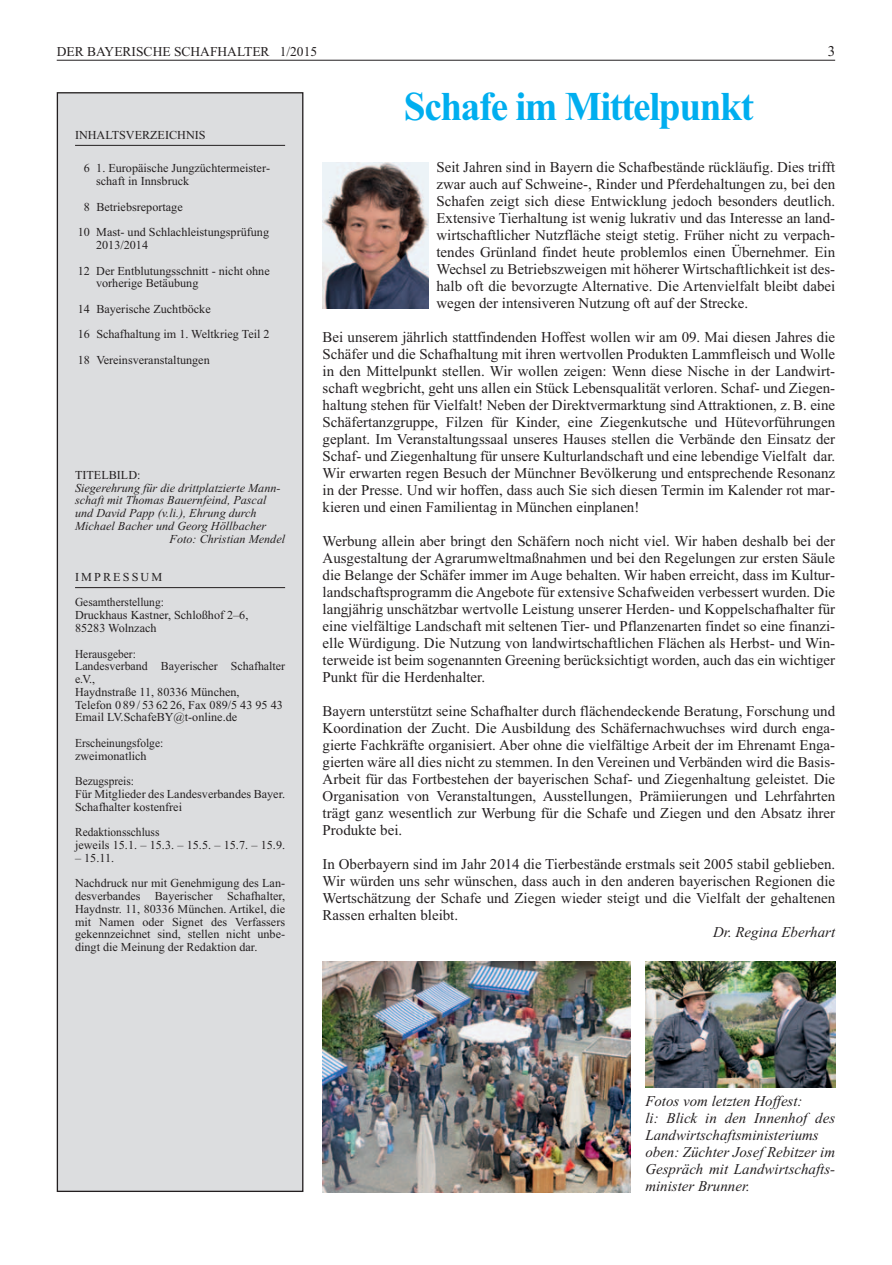
<style>
.page{position:relative;width:892px;height:1265px;background:#fff}
.page>*{position:absolute;margin:0;border:0;box-sizing:border-box;transform-origin:0 0}
.t1{font:700 40.8px "Times New Roman";letter-spacing:-.035em;color:#00aeef;scale:.96 1}
.t2{font:14.85px/17px "Times";color:#231f20;text-align:justify}
.t3{font:italic 14.85px/17px "Times New Roman";color:#231f20}
.t4{font:13.5px "Times";color:#231f20}
.t5{font:12.15px/25.5px "Times";color:#231f20}
.t6{font:12.15px/12.8px "Times";color:#231f20;scale:.94 1}
.t7{font:italic 12.15px "Times New Roman";color:#231f20}
</style>
<div class="page">
<hr style="left:57px;top:60px;width:778px;height:1px;background:#231f20">
<div style="left:57px;top:93px;width:246px;height:1098px;background:#dcdddf"></div>
<hr style="left:75px;top:145px;width:210px;height:1px;background:#231f20">
<hr style="left:75px;top:587px;width:210px;height:1px;background:#231f20">
<img style="left:322px;top:162px;width:107px;height:146px">
<img style="left:322px;top:961px;width:308px;height:230px">
<img style="left:645px;top:961px;width:190px;height:125px">
<p class="t4" style="left:57px;top:46px;width:262px">DER BAYERISCHE SCHAFHALTER 1/2015</p>
<p class="t2" style="left:827px;top:44px;width:9px">3</p>
<p class="t5" style="left:75px;top:123px;width:132px">INHALTSVERZEICHNIS</p>
<p class="t5" style="left:96px;top:163px;width:175px;line-height:12.8px;text-indent:-12px">6 1. Europäische Jungzüchtermeister&shy;schaft in Innsbruck</p>
<p class="t5" style="left:78px;top:195px;width:193px;text-indent:6px">8 Betriebsreportage<br>10 Mast- und Schlachleistungsprüfung</p>
<p class="t5" style="left:78px;top:233px;width:193px;text-indent:18px">2013/2014<br>12 Der Entblutungsschnitt - nicht ohne</p>
<p class="t5" style="left:78px;top:271px;width:193px;text-indent:18px">vorherige Betäubung<br>14 Bayerische Zuchtböcke<br>16 Schafhaltung im 1. Weltkrieg Teil 2<br>18 Vereinsveranstaltungen</p>
<p class="t5" style="left:75px;top:463px;width:67px">TITELBILD:</p>
<p class="t7" style="left:75px;top:483px;width:207px">Siegerehrung für die drittplatzierte Mann-</p>
<p class="t7" style="left:75px;top:496px;width:193px">schaft mit Thomas Bauernfeind, Pascal</p>
<p class="t7" style="left:75px;top:508px;width:183px">und David Papp (v.li.), Ehrung durch</p>
<p class="t7" style="left:75px;top:521px;width:193px">Michael Bacher und Georg Höllbacher</p>
<p class="t7" style="left:170px;top:534px;width:117px">Foto: Christian Mendel</p>
<p class="t5" style="left:75px;top:565px;width:90px">IMPRESSUM<br>Gesamtherstellung:</p>
<p class="t5" style="left:75px;top:610px;width:175px;line-height:12.8px">Druckhaus Kastner, Schloßhof 2–6,<br>85283 Wolnzach</p>
<p class="t6" style="left:75px;top:648px;width:225px">Herausgeber:<br>Landesverband Bayerischer Schafhalter e.V.,<br>Haydnstraße 11, 80336 München,<br>Telefon 0 89 / 53 62 26, Fax 089/5 43 95 43<br>Email LV.SchafeBY@t-online.de</p>
<p class="t6" style="left:75px;top:737px;width:95px">Erscheinungsfolge: zweimonatlich</p>
<p class="t6" style="left:75px;top:775px;width:225px">Bezugspreis:<br>Für Mitglieder des Landesverbandes Bayer.<br>Schafhalter kostenfrei</p>
<p class="t6" style="left:75px;top:826px;width:225px">Redaktionsschluss<br>jeweils 15.1. – 15.3. – 15.5. – 15.7. – 15.9.</p>
<p class="t5" style="left:75px;top:846px;width:211px">– 15.11.<br>Nachdruck nur mit Genehmigung des Lan-</p>
<p class="t5" style="left:75px;top:890px;width:211px;line-height:12.8px;text-align:justify">desverbandes Bayerischer Schafhalter, Haydnstr. 11, 80336 München. Artikel, die mit Namen oder Signet des Verfassers gekennzeichnet sind, stellen nicht unbe&shy;dingt die Meinung der Redaktion dar.</p>
<h1 class="t1" style="left:404px;top:93px;width:366px">Schafe im Mittelpunkt</h1>
<p class="t2" style="left:436px;top:159px;width:400px">Seit Jahren sind in Bayern die Schafbestände rückläufig. Dies trifft zwar auch auf Schweine-, Rinder und Pferdehaltungen zu, bei den Schafen zeigt sich diese Entwicklung jedoch besonders deutlich.<br>Extensive Tierhaltung ist wenig lukrativ und das Interesse an land&shy;wirtschaftlicher Nutzfläche steigt stetig. Früher nicht zu verpach&shy;tendes Grünland findet heute problemlos einen Übernehmer. Ein Wechsel zu Betriebszweigen mit höherer Wirtschaftlichkeit ist des&shy;halb oft die bevorzugte Alternative. Die Artenvielfalt bleibt dabei wegen der intensiveren Nutzung oft auf der Strecke.</p>
<p class="t2" style="left:322px;top:329px;width:514px">Bei unserem jährlich stattfindenden Hoffest wollen wir am 09. Mai diesen Jahres die Schäfer und die Schafhaltung mit ihren wertvollen Produkten Lammfleisch und Wolle in den Mittelpunkt stellen. Wir wollen zeigen: Wenn diese Nische in der Landwirt&shy;schaft wegbricht, geht uns allen ein Stück Lebensqualität verloren. Schaf- und Ziegen&shy;haltung stehen für Vielfalt! Neben der Direktvermarktung sind Attraktionen, z. B. eine Schäfertanzgruppe, Filzen für Kinder, eine Ziegenkutsche und Hütevorführungen geplant. Im Veranstaltungssaal unseres Hauses stellen die Verbände den Einsatz der Schaf- und Ziegenhaltung für unsere Kulturlandschaft und eine lebendige Vielfalt dar.<br>Wir erwarten regen Besuch der Münchner Bevölkerung und entsprechende Resonanz in der Presse. Und wir hoffen, dass auch Sie sich diesen Termin im Kalender rot mar&shy;kieren und einen Familientag in München einplanen!</p>
<p class="t2" style="left:322px;top:534px;width:514px">Werbung allein aber bringt den Schäfern noch nicht viel. Wir haben deshalb bei der Ausgestaltung der Agrarumweltmaßnahmen und bei den Regelungen zur ersten Säule die Belange der Schäfer immer im Auge behalten. Wir haben erreicht, dass im Kultur&shy;landschaftsprogramm die Angebote für extensive Schafweiden verbessert wurden. Die langjährig unschätzbar wertvolle Leistung unserer Herden- und Koppelschafhalter für eine vielfältige Landschaft mit seltenen Tier- und Pflanzenarten findet so eine finanzi&shy;elle Würdigung. Die Nutzung von landwirtschaftlichen Flächen als Herbst- und Win&shy;terweide ist beim sogenannten Greening berücksichtigt worden, auch das ein wichtiger Punkt für die Herdenhalter.</p>
<p class="t2" style="left:322px;top:704px;width:514px">Bayern unterstützt seine Schafhalter durch flächendeckende Beratung, Forschung und Koordination der Zucht. Die Ausbildung des Schäfernachwuchses wird durch enga&shy;gierte Fachkräfte organisiert. Aber ohne die vielfältige Arbeit der im Ehrenamt Enga&shy;gierten wäre all dies nicht zu stemmen. In den Vereinen und Verbänden wird die Basis-Arbeit für das Fortbestehen der bayerischen Schaf- und Ziegenhaltung geleistet. Die Organisation von Veranstaltungen, Ausstellungen, Prämiierungen und Lehrfahrten trägt ganz wesentlich zur Werbung für die Schafe und Ziegen und den Absatz ihrer Produkte bei.</p>
<p class="t2" style="left:322px;top:857px;width:514px">In Oberbayern sind im Jahr 2014 die Tierbestände erstmals seit 2005 stabil geblieben.<br>Wir würden uns sehr wünschen, dass auch in den anderen bayerischen Regionen die Wertschätzung der Schafe und Ziegen wieder steigt und die Vielfalt der gehaltenen Rassen erhalten bleibt.</p>
<p class="t3" style="left:713px;top:925px;width:124px">Dr. Regina Eberhart</p>
<p class="t3" style="left:645px;top:1094px;width:191px">Fotos vom letzten Hoffest:<br>li: Blick in den Innenhof des<br>Landwirtschaftsministeriums oben: Züchter Josef Rebitzer im<br>Gespräch mit Landwirtschafts&shy;minister Brunner.</p>
</div>
